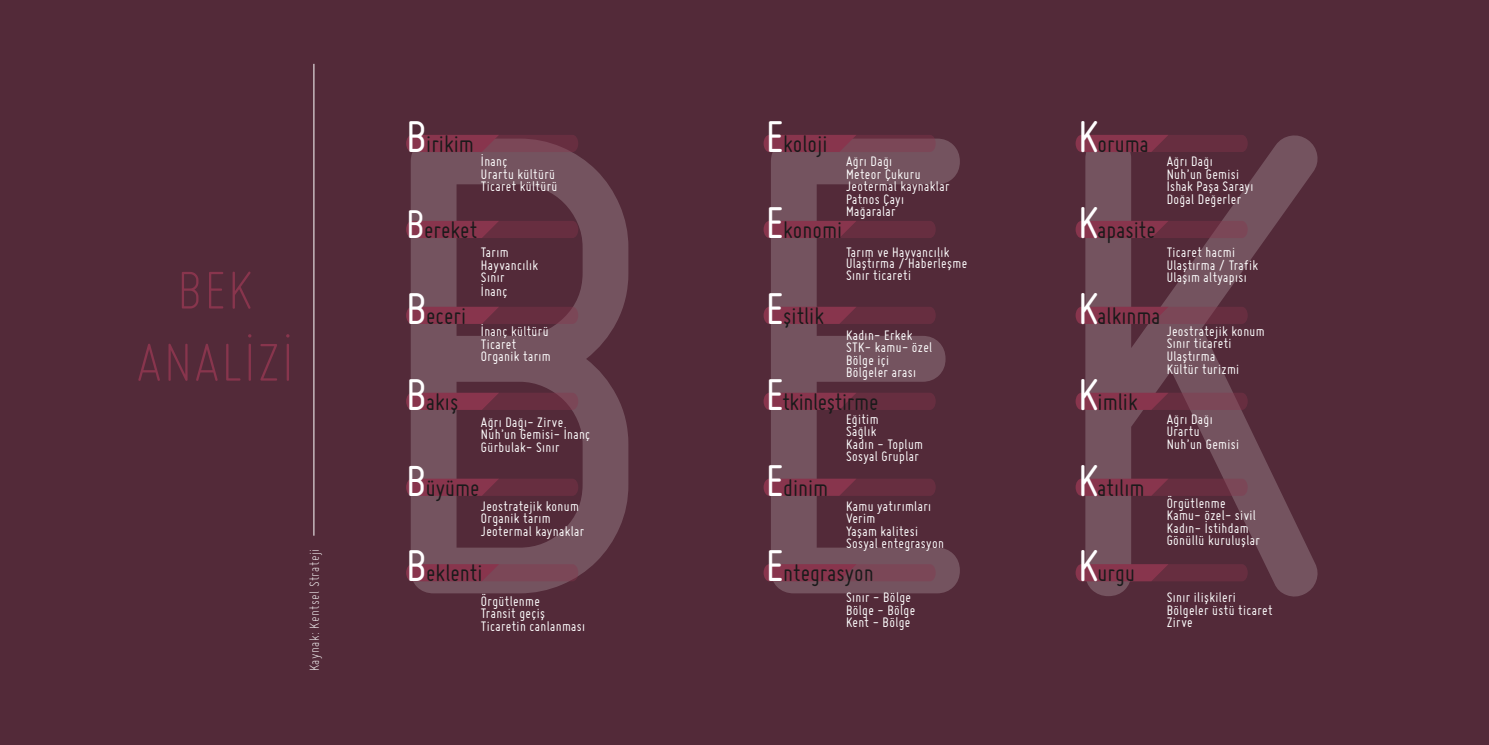
<style>
.page{position:relative;width:1489px;height:745px;background:#fff}
.page>*{position:absolute;margin:0;border:0;box-sizing:border-box;transform-origin:0 0}
.t1{font:714.25px "Miso";color:#fff}
.t2{font:300 60px/72px "Miso";letter-spacing:.025em;color:#88354d;text-align:center}
.t3{font:25.38px "Miso";color:#191a1a}
.t4{font:15px/12.5px "Miso";letter-spacing:.025em;color:#fff}
.t5{font:300 15px "Miso";letter-spacing:.025em;color:#fff}
.s1{font-size:48.5px;color:#fff}
.s2{font-size:43.62px;color:#fff}
.s3{font-size:47.25px;color:#fff}
</style>
<div class="page">
<div style="left:0;top:0;width:1488px;height:744px;background:#532a39"></div>
<svg style="left:1075px;top:564px;width:172px;height:17px;background:#763146"></svg>
<svg style="left:1075px;top:135px;width:172px;height:17px;background:#763146"></svg>
<svg style="left:1075px;top:306px;width:172px;height:18px;background:#743045"></svg>
<svg style="left:1075px;top:392px;width:172px;height:17px;background:#753045"></svg>
<svg style="left:1075px;top:221px;width:172px;height:17px;background:#763146"></svg>
<svg style="left:1075px;top:478px;width:172px;height:17px;background:#753145"></svg>
<svg style="left:406px;top:564px;width:172px;height:17px;background:#763146"></svg>
<svg style="left:406px;top:135px;width:172px;height:17px;background:#763146"></svg>
<svg style="left:406px;top:306px;width:172px;height:18px;background:#743045"></svg>
<svg style="left:406px;top:392px;width:172px;height:17px;background:#753045"></svg>
<svg style="left:406px;top:221px;width:172px;height:17px;background:#763146"></svg>
<svg style="left:406px;top:478px;width:172px;height:17px;background:#753145"></svg>
<svg style="left:763px;top:564px;width:172px;height:17px;background:#763146"></svg>
<svg style="left:763px;top:135px;width:172px;height:17px;background:#763146"></svg>
<svg style="left:763px;top:306px;width:172px;height:18px;background:#743045"></svg>
<svg style="left:763px;top:392px;width:172px;height:17px;background:#753045"></svg>
<svg style="left:763px;top:221px;width:172px;height:17px;background:#763146"></svg>
<svg style="left:763px;top:478px;width:172px;height:17px;background:#753145"></svg>
<hr style="left:313px;top:64px;width:1px;height:471px;background:#fff">
<h2 class="t2" style="left:136px;top:253px;width:159px">BEK<br>ANALİZİ</h2>
<p class="t5" style="left:306px;top:671px;width:124px;rotate:-90deg">Kaynak: Kentsel Strateji</p>
<h3 class="t3" style="left:1077px;top:131px;width:72px"><span class="s1">K</span>oruma</h3>
<h3 class="t3" style="left:406px;top:131px;width:69px"><span class="s1">B</span>irikim</h3>
<h3 class="t3" style="left:766px;top:131px;width:63px"><span class="s1">E</span>koloji</h3>
<h1 class="t1" style="left:362px;top:14px;width:977px">B EK</h1>
<p class="t4" style="left:481px;top:155px;width:78px">İnanç<br>Urartu kültürü<br>Ticaret kültürü</p>
<p class="t4" style="left:846px;top:155px;width:105px">Ağrı Dağı<br>Meteor Çukuru<br>Jeotermal kaynaklar<br>Patnos Çayı<br>Mağaralar</p>
<p class="t4" style="left:1166px;top:155px;width:88px">Ağrı Dağı<br>Nuh’un Gemisi<br>İshak Paşa Sarayı<br>Doğal Değerler</p>
<p class="t4" style="left:481px;top:245px;width:59px;line-height:12.9px">Tarım<br>Hayvancılık<br>Sınır<br>İnanç</p>
<p class="t4" style="left:846px;top:246px;width:123px;line-height:11.2px">Tarım ve Hayvancılık<br>Ulaştırma / Haberleşme<br>Sınır ticareti</p>
<p class="t4" style="left:1166px;top:246px;width:93px">Ticaret hacmi<br>Ulaştırma / Trafik<br>Ulaşım altyapısı</p>
<p class="t4" style="left:481px;top:324px;width:71px">İnanç kültürü<br>Ticaret<br>Organik tarım</p>
<p class="t4" style="left:846px;top:328px;width:88px">Kadın- Erkek<br>STK- kamu- özel<br>Bölge içi<br>Bölgeler arası</p>
<p class="t4" style="left:1166px;top:324px;width:100px">Jeostratejik konum<br>Sınır ticareti<br>Ulaştırma<br>Kültür turizmi</p>
<p class="t4" style="left:481px;top:415px;width:111px">Ağrı Dağı- Zirve<br>Nuh’un Gemisi- İnanç<br>Gürbulak- Sınır</p>
<p class="t4" style="left:846px;top:412px;width:79px">Eğitim<br>Sağlık<br>Kadın - Toplum<br>Sosyal Gruplar</p>
<p class="t4" style="left:1166px;top:412px;width:74px">Ağrı Dağı<br>Urartu<br>Nuh’un Gemisi</p>
<p class="t4" style="left:481px;top:499px;width:105px">Jeostratejik konum<br>Organik tarım<br>Jeotermal kaynaklar</p>
<p class="t4" style="left:846px;top:499px;width:99px">Kamu yatırımları<br>Verim<br>Yaşam kalitesi<br>Sosyal entegrasyon</p>
<p class="t4" style="left:1166px;top:496px;width:95px">Örgütlenme<br>Kamu- özel- sivil<br>Kadın- İstihdam<br>Gönüllü kuruluşlar</p>
<h3 class="t3" style="left:1077px;top:217px;width:79px"><span class="s1">K</span>apasite</h3>
<h3 class="t3" style="left:766px;top:215px;width:78px"><span class="s1">E</span>konomi</h3>
<h3 class="t3" style="left:406px;top:217px;width:73px"><span class="s2">B</span>ereket</h3>
<h3 class="t3" style="left:1077px;top:301px;width:84px"><span class="s1">K</span>alkınma</h3>
<h3 class="t3" style="left:766px;top:301px;width:60px"><span class="s1">E</span>şitlik</h3>
<h3 class="t3" style="left:406px;top:303px;width:62px"><span class="s1">B</span>eceri</h3>
<h3 class="t3" style="left:1077px;top:389px;width:61px"><span class="s1">K</span>imlik</h3>
<h3 class="t3" style="left:766px;top:387px;width:114px"><span class="s1">E</span>tkinleştirme</h3>
<h3 class="t3" style="left:406px;top:387px;width:54px"><span class="s1">B</span>akış</h3>
<h3 class="t3" style="left:1077px;top:473px;width:68px"><span class="s1">K</span>atılım</h3>
<h3 class="t3" style="left:766px;top:473px;width:64px"><span class="s1">E</span>dinim</h3>
<h3 class="t3" style="left:406px;top:475px;width:75px"><span class="s3">B</span>üyüme</h3>
<h3 class="t3" style="left:1077px;top:560px;width:59px"><span class="s1">K</span>urgu</h3>
<h3 class="t3" style="left:766px;top:558px;width:109px"><span class="s1">E</span>ntegrasyon</h3>
<h3 class="t3" style="left:406px;top:558px;width:78px"><span class="s1">B</span>eklenti</h3>
<p class="t4" style="left:481px;top:594px;width:106px">Örgütlenme<br>Transit geçiş<br>Ticaretin canlanması</p>
<p class="t4" style="left:846px;top:590px;width:71px">Sınır - Bölge<br>Bölge - Bölge<br>Kent - Bölge</p>
<p class="t4" style="left:1166px;top:590px;width:107px">Sınır ilişkileri<br>Bölgeler üstü ticaret<br>Zirve</p>
</div>
